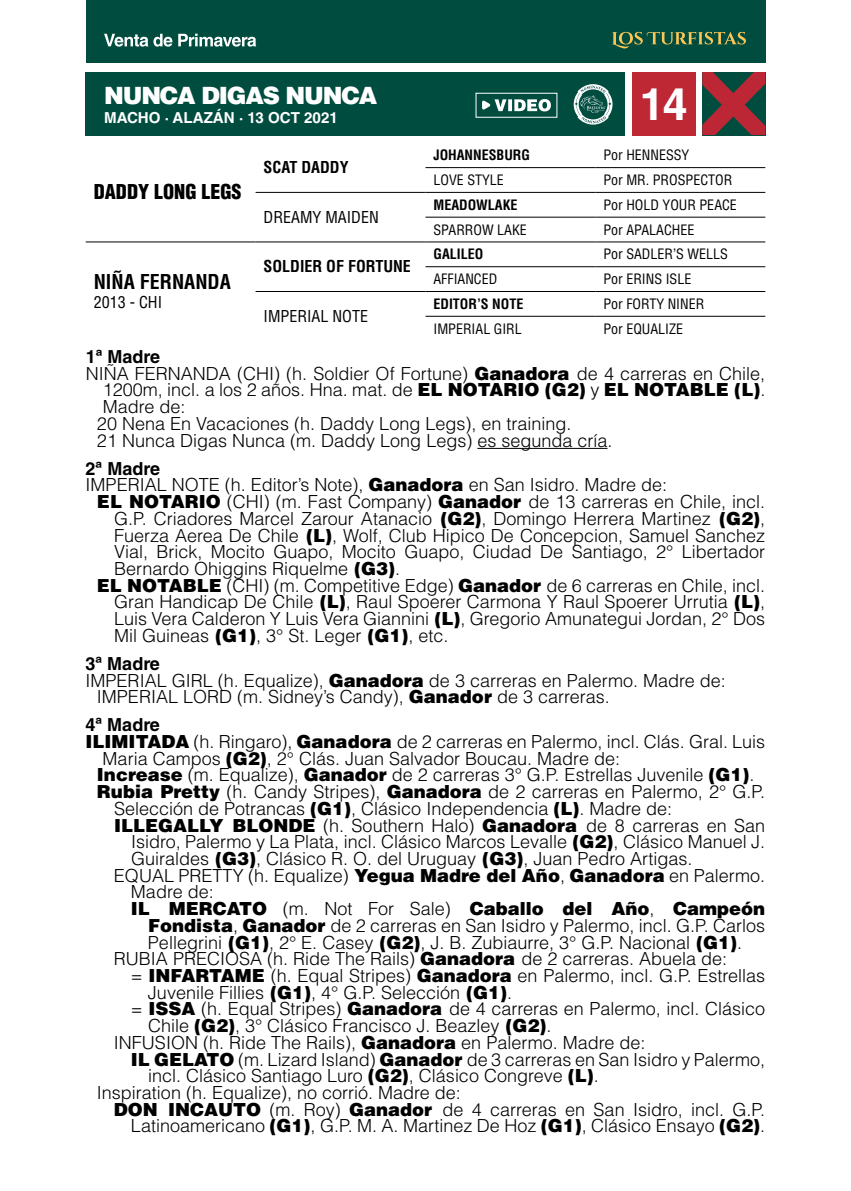
<style>
.page{position:relative;width:851px;height:1191px;background:#fff}
.page>*{position:absolute;margin:0;border:0;box-sizing:border-box;transform-origin:0 0}
.t1{font:700 44.4px "Helvetica LT Std";color:#fff}
.t2{font:900 23.8px "Helvetica LT Std";letter-spacing:-.05em;color:#fff}
.t3{font:900 condensed 20px "Helvetica LT Std";color:#000}
.t4{font:700 condensed 20px "Helvetica LT Std";color:#000}
.t5{font:300 18px "Helvetica LT Std";color:#000}
.t6{font:900 18px "Helvetica LT Std";color:#000}
.t7{font:700 18px "Helvetica LT Std";color:#000}
.t8{font:condensed 16px "Helvetica LT Std";color:#000}
.t9{font:700 condensed 16px "Helvetica LT Std";color:#000}
.t10{font:700 15.2px "Helvetica LT Std";color:#fff}
.t11{font:condensed 14px "Helvetica LT Std";color:#000}
.t12{font:700 condensed 14px "Helvetica LT Std";color:#000}
.s1{font-weight:900}
.s2{font-weight:300}
</style>
<div class="page">
<hr style="left:477px;top:448px;width:130px;height:1px;background:#000">
<div style="left:86px;top:72px;width:539px;height:63px;background:#004d40"></div>
<svg style="left:702px;top:72px;width:63px;height:63px"></svg>
<hr style="left:425px;top:167px;width:170px;height:1px;background:#000">
<hr style="left:595px;top:167px;width:170px;height:1px;background:#000">
<hr style="left:255px;top:192px;width:170px;height:1px;background:#000">
<hr style="left:425px;top:192px;width:170px;height:1px;background:#000">
<hr style="left:595px;top:192px;width:170px;height:1px;background:#000">
<hr style="left:425px;top:217px;width:170px;height:1px;background:#000">
<hr style="left:595px;top:217px;width:170px;height:1px;background:#000">
<hr style="left:86px;top:242px;width:169px;height:1px;background:#000">
<hr style="left:255px;top:242px;width:170px;height:1px;background:#000">
<hr style="left:425px;top:242px;width:170px;height:1px;background:#000">
<hr style="left:595px;top:242px;width:170px;height:1px;background:#000">
<hr style="left:425px;top:266px;width:170px;height:1px;background:#000">
<hr style="left:595px;top:266px;width:170px;height:1px;background:#000">
<hr style="left:255px;top:291px;width:170px;height:1px;background:#000">
<hr style="left:425px;top:291px;width:170px;height:1px;background:#000">
<hr style="left:595px;top:291px;width:170px;height:1px;background:#000">
<hr style="left:425px;top:316px;width:170px;height:1px;background:#000">
<hr style="left:595px;top:316px;width:170px;height:1px;background:#000">
<svg style="left:573px;top:84px;width:39px;height:41px"></svg>
<div style="left:632px;top:72px;width:63px;height:63px;background:#be2835"></div>
<div style="left:86px;top:0;width:679px;height:63px;background:#004d40"></div>
<svg style="left:612px;top:32px;width:133px;height:17px"></svg>
<svg style="left:104px;top:34px;width:68px;height:13px"></svg>
<svg style="left:178px;top:34px;width:78px;height:13px"></svg>
<svg style="left:508px;top:99px;width:4px;height:12px"></svg>
<svg style="left:514px;top:99px;width:37px;height:12px"></svg>
<svg style="left:482px;top:99px;width:24px;height:12px"></svg>
<h2 class="t2" style="left:104px;top:79px;width:274px">NUNCA DIGAS NUNCA</h2>
<p class="t10" style="left:104px;top:109px;width:235px">MACHO · ALAZÁN · 13 OCT 2021</p>
<p class="t3" style="left:94px;top:179px;width:149px">DADDY LONG LEGS</p>
<p class="t4" style="left:94px;top:269px;width:139px">NIÑA FERNANDA</p>
<p class="t8" style="left:94px;top:292px;width:70px">2013 - CHI</p>
<p class="t9" style="left:263px;top:157px;width:86px">SCAT DADDY</p>
<p class="t8" style="left:263px;top:207px;width:117px">DREAMY MAIDEN</p>
<p class="t9" style="left:263px;top:257px;width:149px">SOLDIER OF FORTUNE</p>
<p class="t8" style="left:263px;top:306px;width:106px">IMPERIAL NOTE</p>
<h1 class="t1" style="left:639px;top:78px;width:49px">14</h1>
<p class="t12" style="left:433px;top:146px;width:98px">JOHANNESBURG</p>
<p class="t11" style="left:603px;top:146px;width:87px">Por HENNESSY</p>
<p class="t11" style="left:433px;top:171px;width:72px">LOVE STYLE</p>
<p class="t11" style="left:603px;top:171px;width:130px">Por MR. PROSPECTOR</p>
<p class="t12" style="left:433px;top:196px;width:86px">MEADOWLAKE</p>
<p class="t11" style="left:603px;top:196px;width:135px">Por HOLD YOUR PEACE</p>
<p class="t11" style="left:433px;top:221px;width:95px">SPARROW LAKE</p>
<p class="t11" style="left:603px;top:221px;width:92px">Por APALACHEE</p>
<p class="t12" style="left:433px;top:245px;width:51px">GALILEO</p>
<p class="t11" style="left:603px;top:245px;width:126px">Por SADLER’S WELLS</p>
<p class="t11" style="left:433px;top:270px;width:65px">AFFIANCED</p>
<p class="t11" style="left:603px;top:270px;width:89px">Por ERINS ISLE</p>
<p class="t12" style="left:433px;top:295px;width:91px">EDITOR’S NOTE</p>
<p class="t11" style="left:603px;top:295px;width:102px">Por FORTY NINER</p>
<p class="t11" style="left:433px;top:320px;width:90px">IMPERIAL GIRL</p>
<p class="t11" style="left:603px;top:320px;width:81px">Por EQUALIZE</p>
<p class="t7" style="left:86px;top:346px;width:76px">1ª Madre</p>
<p class="t5" style="left:86px;top:362px;width:681px">NIÑA FERNANDA (CHI) (h. Soldier Of Fortune) <span class="s1">Ganadora</span> de 4 carreras en Chile,</p>
<p class="t5" style="left:103px;top:379px;width:664px">1200m, incl. a los 2 años. Hna. mat. de <span class="s1">EL NOTARIO (G2)</span> y <span class="s1">EL NOTABLE (L)</span>.</p>
<p class="t5" style="left:103px;top:395px;width:84px">Madre de:</p>
<p class="t5" style="left:97px;top:412px;width:476px">20 Nena En Vacaciones (h. Daddy Long Legs), en training.</p>
<p class="t5" style="left:97px;top:429px;width:517px">21 Nunca Digas Nunca (m. Daddy Long Legs) es segunda cría.</p>
<p class="t7" style="left:86px;top:457px;width:76px">2ª Madre</p>
<p class="t5" style="left:86px;top:474px;width:583px">IMPERIAL NOTE (h. Editor’s Note), <span class="s1">Ganadora</span> en San Isidro. Madre de:</p>
<p class="t5" style="left:97px;top:490px;width:669px"><span class="s1">EL NOTARIO</span> (CHI) (m. Fast Company) <span class="s1">Ganador</span> de 13 carreras en Chile, incl.</p>
<p class="t5" style="left:114px;top:507px;width:652px">G.P. Criadores Marcel Zarour Atanacio <span class="s1">(G2)</span>, Domingo Herrera Martinez <span class="s1">(G2)</span>,</p>
<p class="t5" style="left:114px;top:524px;width:652px">Fuerza Aerea De Chile <span class="s1">(L)</span>, Wolf, Club Hipico De Concepcion, Samuel Sanchez</p>
<p class="t5" style="left:114px;top:540px;width:652px">Vial, Brick, Mocito Guapo, Mocito Guapo, Ciudad De Santiago, 2° Libertador</p>
<p class="t5" style="left:114px;top:557px;width:288px">Bernardo Ohiggins Riquelme <span class="s1">(G3)</span>.</p>
<p class="t5" style="left:97px;top:574px;width:669px"><span class="s1">EL NOTABLE</span> (CHI) (m. Competitive Edge) <span class="s1">Ganador</span> de 6 carreras en Chile, incl.</p>
<p class="t5" style="left:114px;top:591px;width:652px">Gran Handicap De Chile <span class="s1">(L)</span>, Raul Spoerer Carmona Y Raul Spoerer Urrutia <span class="s1">(L)</span>,</p>
<p class="t5" style="left:114px;top:607px;width:652px">Luis Vera Calderon Y Luis Vera Giannini <span class="s1">(L)</span>, Gregorio Amunategui Jordan, 2° Dos</p>
<p class="t5" style="left:114px;top:624px;width:336px">Mil Guineas <span class="s1">(G1)</span>, 3° St. Leger <span class="s1">(G1)</span>, etc.</p>
<p class="t7" style="left:86px;top:652px;width:76px">3ª Madre</p>
<p class="t5" style="left:86px;top:669px;width:641px">IMPERIAL GIRL (h. Equalize), <span class="s1">Ganadora</span> de 3 carreras en Palermo. Madre de:</p>
<p class="t5" style="left:97px;top:685px;width:514px">IMPERIAL LORD (m. Sidney’s Candy), <span class="s1">Ganador</span> de 3 carreras.</p>
<p class="t7" style="left:86px;top:714px;width:76px">4ª Madre</p>
<p class="t5" style="left:86px;top:730px;width:681px"><span class="s1">ILIMITADA</span> (h. Ringaro), <span class="s1">Ganadora</span> de 2 carreras en Palermo, incl. Clás. Gral. Luis</p>
<p class="t5" style="left:103px;top:747px;width:519px">Maria Campos <span class="s1">(G2)</span>, 2° Clás. Juan Salvador Boucau. Madre de:</p>
<p class="t5" style="left:97px;top:764px;width:659px"><span class="s1">Increase</span> (m. Equalize), <span class="s1">Ganador</span> de 2 carreras 3° G.P. Estrellas Juvenile <span class="s1">(G1)</span>.</p>
<p class="t5" style="left:97px;top:780px;width:669px"><span class="s1">Rubia Pretty</span> (h. Candy Stripes), <span class="s1">Ganadora</span> de 2 carreras en Palermo, 2° G.P.</p>
<p class="t5" style="left:114px;top:797px;width:559px">Selección de Potrancas <span class="s1">(G1)</span>, Clásico Independencia <span class="s1">(L)</span>. Madre de:</p>
<p class="t5" style="left:114px;top:814px;width:652px"><span class="s1">ILLEGALLY BLONDE</span> (h. Southern Halo) <span class="s1">Ganadora</span> de 8 carreras en San</p>
<p class="t5" style="left:131px;top:830px;width:635px">Isidro, Palermo y La Plata, incl. Clásico Marcos Levalle <span class="s1">(G2)</span>, Clásico Manuel J.</p>
<p class="t5" style="left:131px;top:847px;width:563px">Guiraldes <span class="s1">(G3)</span>, Clásico R. O. del Uruguay <span class="s1">(G3)</span>, Juan Pedro Artigas.</p>
<p class="t5" style="left:114px;top:864px;width:652px">EQUAL PRETTY (h. Equalize) <span class="s1">Yegua Madre del Año</span>, <span class="s1">Ganadora</span> en Palermo.</p>
<p class="t5" style="left:131px;top:880px;width:84px">Madre de:</p>
<p class="t6" style="left:131px;top:897px;width:635px">IL MERCATO <span class="s2">(m. Not For Sale)</span> Caballo del Año<span class="s2">,</span> Campeón</p>
<p class="t5" style="left:148px;top:914px;width:618px"><span class="s1">Fondista</span>, <span class="s1">Ganador</span> de 2 carreras en San Isidro y Palermo, incl. G.P. Carlos</p>
<p class="t5" style="left:148px;top:931px;width:595px">Pellegrini <span class="s1">(G1)</span>, 2° E. Casey <span class="s1">(G2)</span>, J. B. Zubiaurre, 3° G.P. Nacional <span class="s1">(G1)</span>.</p>
<p class="t5" style="left:114px;top:947px;width:614px">RUBIA PRECIOSA (h. Ride The Rails) <span class="s1">Ganadora</span> de 2 carreras. Abuela de:</p>
<p class="t5" style="left:131px;top:964px;width:635px">= <span class="s1">INFARTAME</span> (h. Equal Stripes) <span class="s1">Ganadora</span> en Palermo, incl. G.P. Estrellas</p>
<p class="t5" style="left:148px;top:981px;width:365px">Juvenile Fillies <span class="s1">(G1)</span>, 4° G.P. Selección <span class="s1">(G1)</span>.</p>
<p class="t5" style="left:131px;top:997px;width:635px">= <span class="s1">ISSA</span> (h. Equal Stripes) <span class="s1">Ganadora</span> de 4 carreras en Palermo, incl. Clásico</p>
<p class="t5" style="left:148px;top:1014px;width:405px">Chile <span class="s1">(G2)</span>, 3° Clásico Francisco J. Beazley <span class="s1">(G2)</span>.</p>
<p class="t5" style="left:114px;top:1031px;width:533px">INFUSION (h. Ride The Rails), <span class="s1">Ganadora</span> en Palermo. Madre de:</p>
<p class="t5" style="left:131px;top:1047px;width:635px"><span class="s1">IL GELATO</span> (m. Lizard Island) <span class="s1">Ganador</span> de 3 carreras en San Isidro y Palermo,</p>
<p class="t5" style="left:148px;top:1064px;width:452px">incl. Clásico Santiago Luro <span class="s1">(G2)</span>, Clásico Congreve <span class="s1">(L)</span>.</p>
<p class="t5" style="left:97px;top:1081px;width:365px">Inspiration (h. Equalize), no corrió. Madre de:</p>
<p class="t5" style="left:114px;top:1098px;width:652px"><span class="s1">DON INCAUTO</span> (m. Roy) <span class="s1">Ganador</span> de 4 carreras en San Isidro, incl. G.P.</p>
<p class="t5" style="left:131px;top:1114px;width:635px">Latinoamericano <span class="s1">(G1)</span>, G.P. M. A. Martinez De Hoz <span class="s1">(G1)</span>, Clásico Ensayo <span class="s1">(G2)</span>.</p>
</div>
